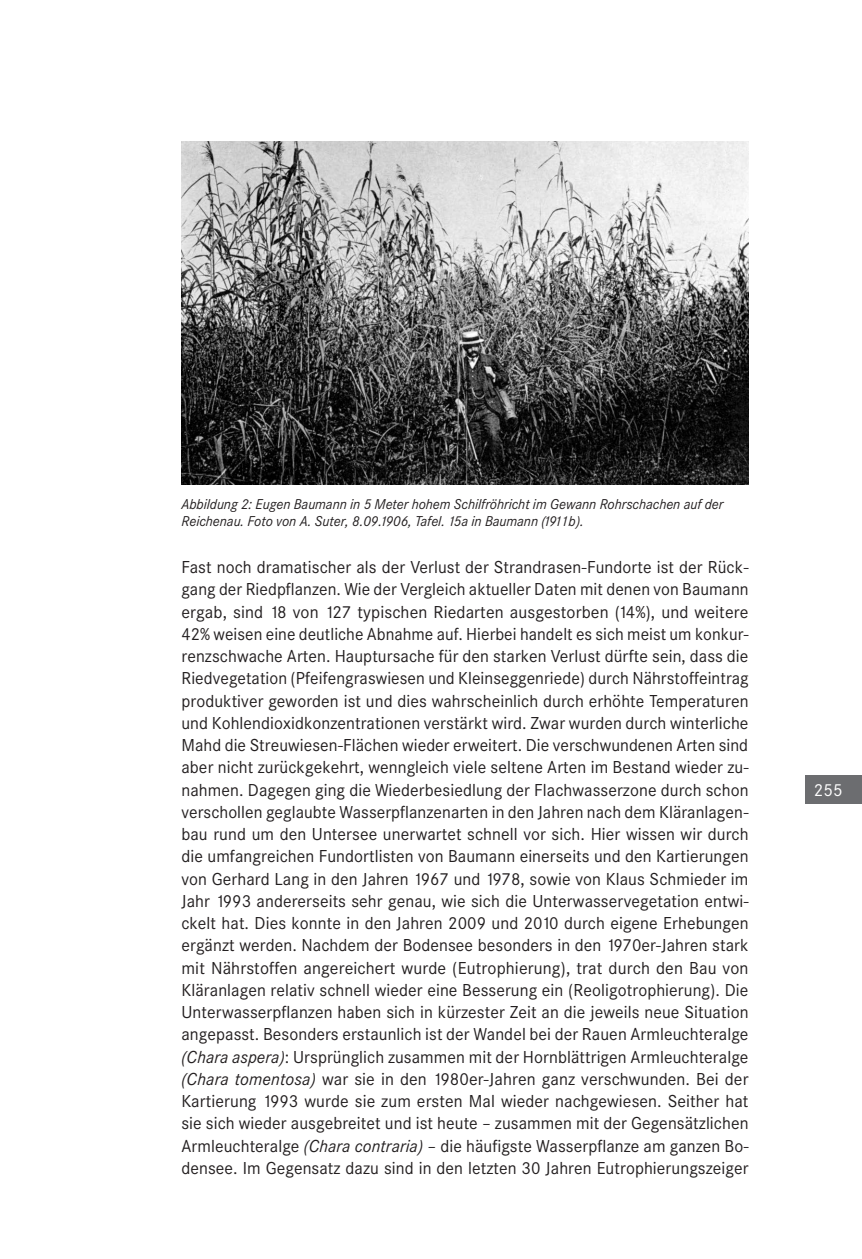
<style>
.page{position:relative;width:862px;height:1259px;background:#fff}
.page>*{position:absolute;margin:0;border:0;box-sizing:border-box;transform-origin:0 0}
.t1{font:17px/22.2px "Corporate SBQ";letter-spacing:.005em;color:#231f20;text-align:justify}
.t2{font:17px "Corporate SBQ";color:#fff}
.t3{font:italic 14px/17px "Corporate SBQ";letter-spacing:-.005em;color:#231f20}
.s1{font-style:italic}
</style>
<div class="page">
<div style="left:805px;top:775px;width:57px;height:29px;background:#6c6d70"></div>
<img style="left:181px;top:142px;width:567px;height:342px">
<p class="t3" style="left:181px;top:496px;width:543px">Abbildung 2: Eugen Baumann in 5 Meter hohem Schilfröhricht im Gewann Rohrschachen auf der<br>Reichenau. Foto von A. Suter, 8.09.1906, Tafel. 15a in Baumann (1911b).</p>
<p class="t1" style="left:181px;top:556px;width:569px">Fast noch dramatischer als der Verlust der Strandrasen-Fundorte ist der Rück&shy;gang der Riedpflanzen. Wie der Vergleich aktueller Daten mit denen von Baumann ergab, sind 18 von 127 typischen Riedarten ausgestorben (14%), und weitere 42% weisen eine deutliche Abnahme auf. Hierbei handelt es sich meist um konkur&shy;renzschwache Arten. Hauptursache für den starken Verlust dürfte sein, dass die Riedvegetation (Pfeifengraswiesen und Kleinseggenriede) durch Nährstoffeintrag produktiver geworden ist und dies wahrscheinlich durch erhöhte Temperaturen und Kohlendioxidkonzentrationen verstärkt wird. Zwar wurden durch winterliche Mahd die Streuwiesen-Flächen wieder erweitert. Die verschwundenen Arten sind aber nicht zurückgekehrt, wenngleich viele seltene Arten im Bestand wieder zu&shy;nahmen. Dagegen ging die Wiederbesiedlung der Flachwasserzone durch schon verschollen geglaubte Wasserpflanzenarten in den Jahren nach dem Kläranlagen&shy;bau rund um den Untersee unerwartet schnell vor sich. Hier wissen wir durch die umfangreichen Fundortlisten von Baumann einerseits und den Kartierungen von Gerhard Lang in den Jahren 1967 und 1978, sowie von Klaus Schmieder im Jahr 1993 andererseits sehr genau, wie sich die Unterwasservegetation entwi&shy;ckelt hat. Dies konnte in den Jahren 2009 und 2010 durch eigene Erhebungen ergänzt werden. Nachdem der Bodensee besonders in den 1970er-Jahren stark mit Nährstoffen angereichert wurde (Eutrophierung), trat durch den Bau von Kläranlagen relativ schnell wieder eine Besserung ein (Reoligotrophierung). Die Unterwasserpflanzen haben sich in kürzester Zeit an die jeweils neue Situation angepasst. Besonders erstaunlich ist der Wandel bei der Rauen Armleuchteralge <span class="s1">(Chara aspera)</span>: Ursprünglich zusammen mit der Hornblättrigen Armleuchteralge <span class="s1">(Chara tomentosa)</span> war sie in den 1980er-Jahren ganz verschwunden. Bei der Kartierung 1993 wurde sie zum ersten Mal wieder nachgewiesen. Seither hat sie sich wieder ausgebreitet und ist heute – zusammen mit der Gegensätzlichen Armleuchteralge <span class="s1">(Chara contraria)</span> – die häufigste Wasserpflanze am ganzen Bo&shy;densee. Im Gegensatz dazu sind in den letzten 30 Jahren Eutrophierungszeiger</p>
<p class="t2" style="left:814px;top:779px;width:30px">255</p>
</div>
